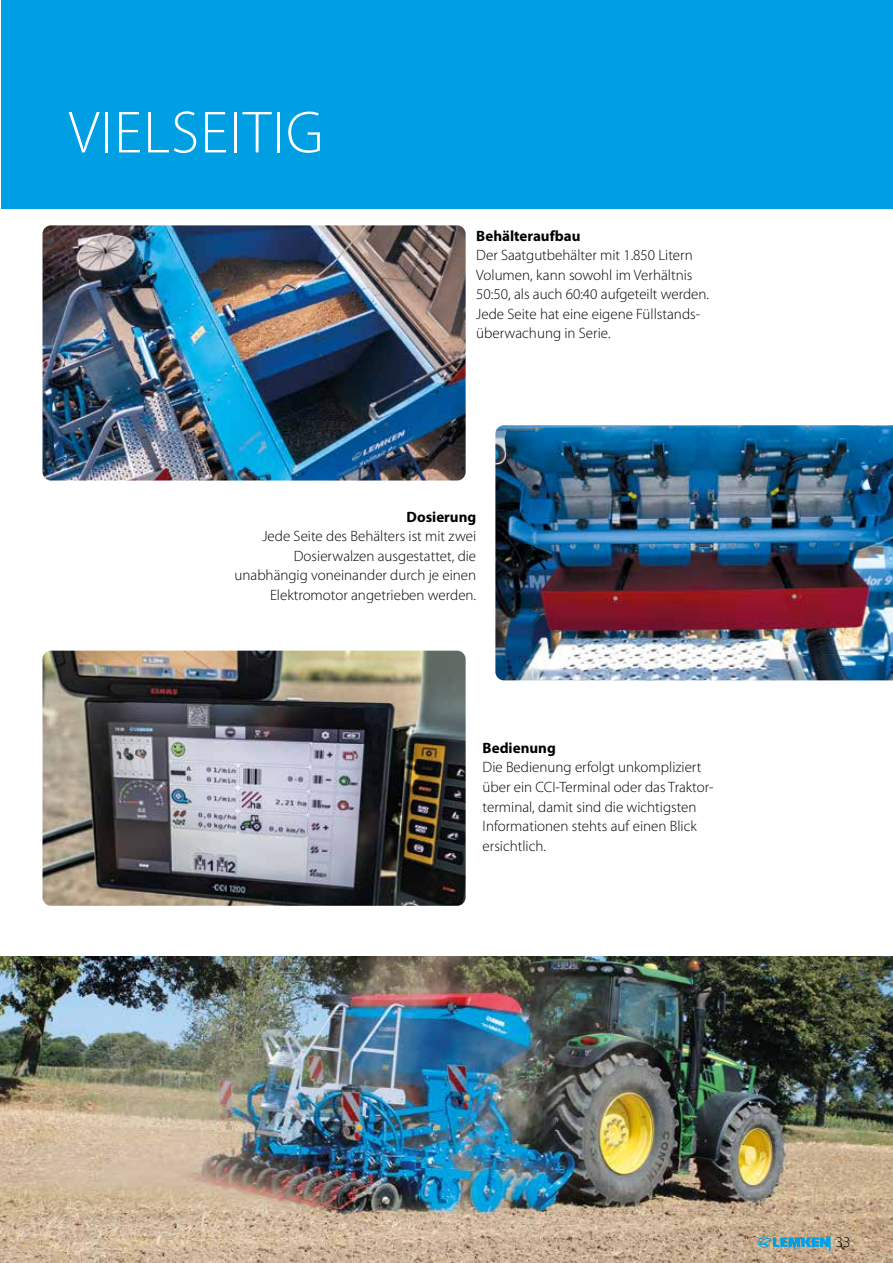
<style>
.page{position:relative;width:893px;height:1263px;background:#fff}
.page>*{position:absolute;margin:0;border:0;box-sizing:border-box;transform-origin:0 0}
.t1{font:300 60px "Myriad Pro";letter-spacing:.02em;color:#fff}
.t2{font:300 15px/19.5px "Myriad Pro";color:#000}
.t3{font:700 15px "Myriad Pro";color:#000}
.s1{font-weight:700;color:#009fe3}
</style>
<div class="page">
<div style="left:1px;top:0;width:892px;height:208px;background:#009fe3"></div>
<img style="left:43px;top:225px;width:423px;height:255px">
<img style="left:495px;top:425px;width:398px;height:255px">
<img style="left:43px;top:651px;width:423px;height:255px">
<img style="left:0;top:957px;width:893px;height:306px">
<svg style="left:756px;top:1236px;width:73px;height:13px"></svg>
<h1 class="t1" style="left:69px;top:96px;width:256px">VIELSEITIG</h1>
<p class="t3" style="left:476px;top:226px;width:106px">Behälteraufbau</p>
<p class="t2" style="left:476px;top:245px;width:234px">Der Saatgutbehälter mit 1.850 Litern Volumen, kann sowohl im Verhältnis 50:50, als auch 60:40 aufgeteilt werden.<br>Jede Seite hat eine eigene Füllstands&shy;überwachung in Serie.</p>
<p class="t3" style="left:407px;top:507px;width:71px">Dosierung</p>
<p class="t2" style="left:235px;top:526px;width:243px;text-align:right">Jede Seite des Behälters ist mit zwei Dosierwalzen ausgestattet, die unabhängig voneinander durch je einen Elektromotor angetrieben werden.</p>
<p class="t3" style="left:483px;top:738px;width:75px">Bedienung</p>
<p class="t2" style="left:483px;top:758px;width:232px">Die Bedienung erfolgt unkompliziert über ein CCI-Terminal oder das Traktor&shy;terminal, damit sind die wichtigsten Informationen stehts auf einen Blick ersichtlich.</p>
<p class="t2" style="left:828px;top:1232px;width:24px"><span class="s1">|</span> 33</p>
</div>
